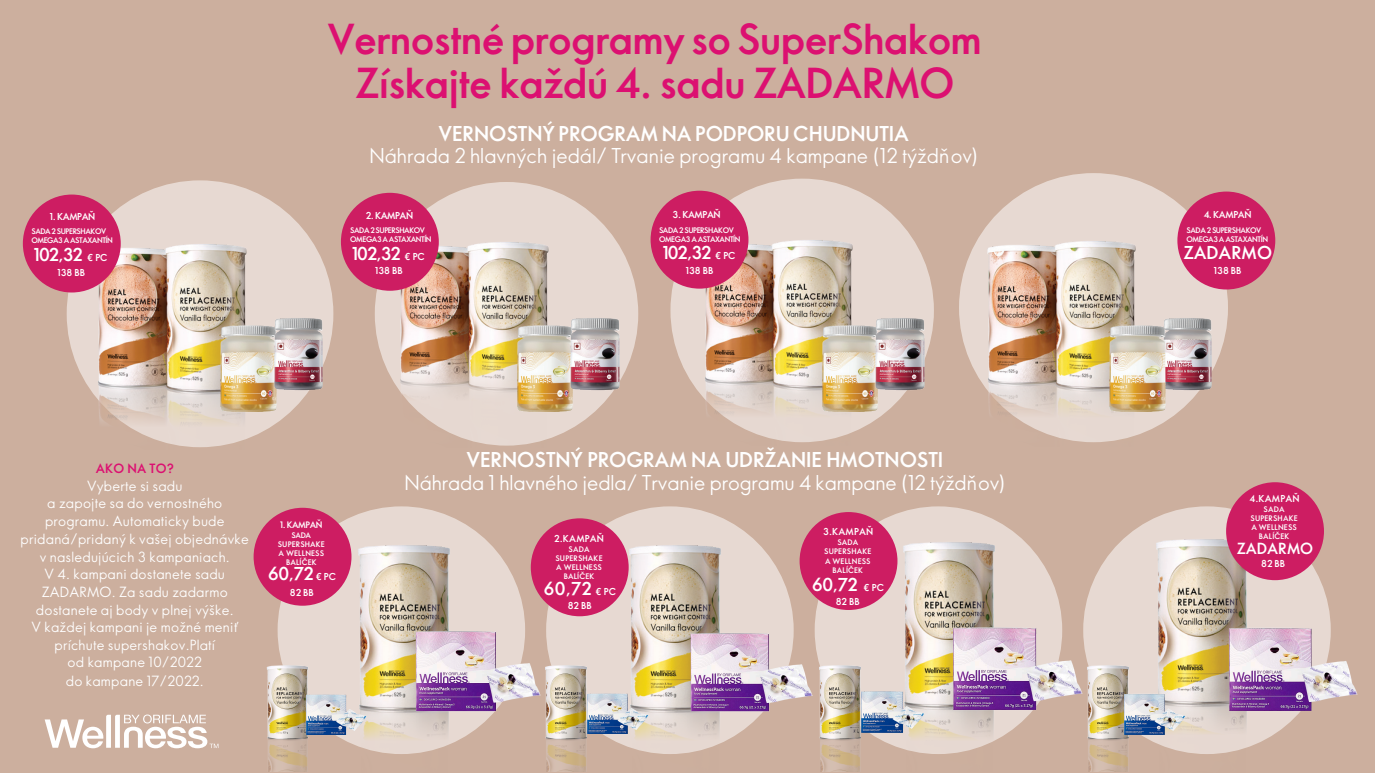
<style>
.page{position:relative;width:1375px;height:773px;background:#fff}
.page>*{position:absolute;margin:0;border:0;box-sizing:border-box;transform-origin:0 0}
.ACMSHeading{font:700 40.38px/43.6px "Oriflame Sans";letter-spacing:-.02em;color:#dc1071;text-align:center}
.ACMSInformationText{font:20px/22.5px "Oriflame Sans";letter-spacing:-.005em;color:#fff;text-align:center}
.ACMSHeading-2{font:20px/22.5px "Oriflame Sans";color:#fff;text-align:center}
.t1{font:700 17.38px "Oriflame Sans";letter-spacing:-.03em;color:#fff}
.t2{font:700 17.38px "Oriflame Sans";color:#fff}
.t3{font:700 15px "Oriflame Sans";color:#fff}
.t4{font:13.75px/17.6px "Oriflame Sans";letter-spacing:.015em;color:#fff;text-align:center}
.t5{font:700 12.5px "Oriflame Sans";letter-spacing:.015em;color:#dc1071}
.t6{font:700 9.38px "Oriflame Sans";color:#fff}
.t7{font:700 9.38px "Oriflame Sans Print";letter-spacing:-.045em;color:#fff}
.t8{font:700 8.75px "Oriflame Sans";letter-spacing:-.045em;color:#fff}
.t9{font:700 7.5px/8.8px "Oriflame Sans";letter-spacing:-.055em;color:#fff}
.t10{font:700 7.5px/9.1px "Oriflame Sans";letter-spacing:.02em;color:#fff;text-align:center}
.s1{font-family:"Oriflame Sans Print";font-size:9.38px}
.s2{font-size:9.38px}
.s3{font-weight:700}
</style>
<div class="page">
<div style="left:0;top:0;width:1375px;height:772px;background:#ccaf9e"></div>
<div style="left:278px;top:506px;width:247px;height:248px;background:#e7d9d2;border-radius:50%"></div>
<div style="left:67px;top:180px;width:266px;height:267px;background:#e7d9d2;border-radius:50%"></div>
<div style="left:546px;top:506px;width:248px;height:248px;background:#e7d9d2;border-radius:50%"></div>
<div style="left:375px;top:182px;width:263px;height:263px;background:#e7d9d2;border-radius:50%"></div>
<div style="left:815px;top:506px;width:247px;height:248px;background:#e7d9d2;border-radius:50%"></div>
<div style="left:670px;top:179px;width:264px;height:263px;background:#e7d9d2;border-radius:50%"></div>
<div style="left:1083px;top:506px;width:248px;height:248px;background:#e7d9d2;border-radius:50%"></div>
<div style="left:959px;top:173px;width:269px;height:269px;background:#e7d9d2;border-radius:50%"></div>
<img style="left:83px;top:244px;width:178px;height:204px">
<img style="left:385px;top:242px;width:178px;height:204px">
<img style="left:689px;top:233px;width:178px;height:210px">
<img style="left:972px;top:234px;width:179px;height:209px">
<img style="left:334px;top:532px;width:139px;height:222px">
<img style="left:605px;top:545px;width:138px;height:209px">
<img style="left:880px;top:529px;width:139px;height:225px">
<img style="left:1133px;top:525px;width:138px;height:229px">
<div style="left:23px;top:194px;width:98px;height:98px;background:#cd1d62;border-radius:50%"></div>
<div style="left:254px;top:507px;width:97px;height:98px;background:#cd1d62;border-radius:50%"></div>
<div style="left:650px;top:191px;width:98px;height:97px;background:#cd1d62;border-radius:50%"></div>
<div style="left:799px;top:512px;width:98px;height:98px;background:#cd1d62;border-radius:50%"></div>
<div style="left:1177px;top:191px;width:98px;height:98px;background:#cd1d62;border-radius:50%"></div>
<div style="left:1226px;top:482px;width:98px;height:98px;background:#cd1d62;border-radius:50%"></div>
<div style="left:341px;top:193px;width:98px;height:98px;background:#cd1d62;border-radius:50%"></div>
<div style="left:531px;top:518px;width:98px;height:98px;background:#cd1d62;border-radius:50%"></div>
<svg style="left:45px;top:714px;width:173px;height:34px"></svg>
<img style="left:1164px;top:318px;width:55px;height:75px">
<img style="left:1092px;top:323px;width:90px;height:90px">
<img style="left:409px;top:585px;width:133px;height:133px">
<img style="left:685px;top:589px;width:129px;height:129px">
<img style="left:947px;top:580px;width:137px;height:137px">
<img style="left:1222px;top:580px;width:136px;height:138px">
<img style="left:204px;top:323px;width:90px;height:90px">
<img style="left:265px;top:318px;width:65px;height:76px">
<img style="left:500px;top:323px;width:73px;height:90px">
<img style="left:562px;top:314px;width:64px;height:80px">
<img style="left:805px;top:323px;width:90px;height:90px">
<img style="left:867px;top:318px;width:64px;height:76px">
<img style="left:266px;top:659px;width:42px;height:112px">
<img style="left:303px;top:671px;width:66px;height:67px">
<img style="left:535px;top:659px;width:52px;height:112px">
<img style="left:585px;top:670px;width:66px;height:67px">
<img style="left:809px;top:659px;width:52px;height:112px">
<img style="left:859px;top:667px;width:68px;height:69px">
<img style="left:1077px;top:659px;width:62px;height:112px">
<img style="left:1121px;top:670px;width:67px;height:68px">
<p class="t7" style="left:50px;top:210px;width:47px">1. KAMPAŇ</p>
<p class="t9" style="left:31px;top:227px;width:83px">SADA 2 SUPERSHAKOV<br>OMEGA3 A ASTAXANTÍN</p>
<p class="t1" style="left:34px;top:243px;width:75px">102,32 <span class="s1">€</span> <span class="s2">P</span><span class="s1">C</span></p>
<p class="t6" style="left:57px;top:265px;width:29px">138 BB</p>
<p class="ACMSHeading" style="left:327px;top:16px;width:656px">Vernostné programy so SuperShakom<br>Získajte každú 4. sadu ZADARMO</p>
<p class="ACMSHeading-2" style="left:369px;top:121px;width:610px"><span class="s3">VERNOSTNÝ PROGRAM NA PODPORU CHUDNUTIA<br></span>Náhrada 2 hlavných jedál/ Trvanie programu 4 kampane (12 týždňov)</p>
<p class="t7" style="left:673px;top:208px;width:49px">3. KAMPAŇ</p>
<p class="t1" style="left:663px;top:240px;width:74px">102,32 <span class="s1">€</span> <span class="s2">P</span><span class="s1">C</span></p>
<p class="t6" style="left:686px;top:263px;width:29px">138 BB</p>
<p class="t7" style="left:1204px;top:208px;width:49px">4. KAMPAŇ</p>
<p class="t7" style="left:366px;top:209px;width:49px">2. KAMPAŇ</p>
<p class="t1" style="left:352px;top:241px;width:74px">102,32 <span class="s1">€</span> <span class="s2">P</span><span class="s1">C</span></p>
<p class="t6" style="left:375px;top:264px;width:29px">138 BB</p>
<p class="t9" style="left:350px;top:225px;width:83px">SADA 2 SUPERSHAKOV<br>OMEGA3 A ASTAXANTÍN</p>
<p class="t9" style="left:659px;top:225px;width:83px">SADA 2 SUPERSHAKOV<br>OMEGA3 A ASTAXANTÍN</p>
<p class="t9" style="left:1186px;top:225px;width:83px">SADA 2 SUPERSHAKOV<br>OMEGA3 A ASTAXANTÍN</p>
<p class="t2" style="left:1183px;top:240px;width:90px">ZADARMO</p>
<p class="t6" style="left:1214px;top:263px;width:29px">138 BB</p>
<p class="t5" style="left:96px;top:459px;width:80px">AKO NA TO?</p>
<p class="t4" style="left:21px;top:476px;width:230px">Vyberte si sadu<br>a zapojte sa do vernostného programu. Automaticky bude pridaná/pridaný k vašej objednávke v nasledujúcich 3 kampaniach.<br>V 4. kampani dostanete sadu<br>ZADARMO. Za sadu zadarmo dostanete aj body v plnej výške.<br>V každej kampani je možné meniť príchute supershakov.Platí<br>od kampane 10/2022</p>
<p class="t4" style="left:66px;top:671px;width:139px">do kampane 17/2022.</p>
<p class="t8" style="left:280px;top:519px;width:44px">1. KAMPAŇ</p>
<p class="t10" style="left:278px;top:530px;width:49px">SADA<br>SUPERSHAKE<br>A WELLNESS<br>BALÍČEK</p>
<p class="t1" style="left:268px;top:561px;width:70px">60,72 <span class="s2">€ PC</span></p>
<p class="t6" style="left:290px;top:585px;width:25px">82 BB</p>
<p class="ACMSInformationText" style="left:404px;top:448px;width:602px"><span class="s3">VERNOSTNÝ PROGRAM NA UDRŽANIE HMOTNOSTI<br></span>Náhrada 1 hlavného jedla/ Trvanie programu 4 kampane (12 týždňov)</p>
<p class="t6" style="left:823px;top:525px;width:52px">3.KAMPAŇ</p>
<p class="t10" style="left:824px;top:537px;width:49px">SADA<br>SUPERSHAKE<br>A WELLNESS<br>BALÍČEK</p>
<p class="t6" style="left:554px;top:531px;width:51px">2.KAMPAŇ</p>
<p class="t10" style="left:555px;top:544px;width:49px">SADA<br>SUPERSHAKE<br>A WELLNESS<br>BALÍČEK</p>
<p class="t1" style="left:544px;top:576px;width:74px">60,72 <span class="s2">€ PC</span></p>
<p class="t6" style="left:568px;top:598px;width:25px">82 BB</p>
<p class="t1" style="left:812px;top:572px;width:74px">60,72 <span class="s1">€</span> <span class="s2">P</span><span class="s1">C</span></p>
<p class="t6" style="left:836px;top:595px;width:25px">82 BB</p>
<p class="t6" style="left:1249px;top:491px;width:52px">4.KAMPAŇ</p>
<p class="t10" style="left:1250px;top:504px;width:49px">SADA<br>SUPERSHAKE<br>A WELLNESS<br>BALÍČEK</p>
<p class="t3" style="left:1237px;top:537px;width:78px">ZADARMO</p>
<p class="t6" style="left:1261px;top:557px;width:25px">82 BB</p>
</div>
